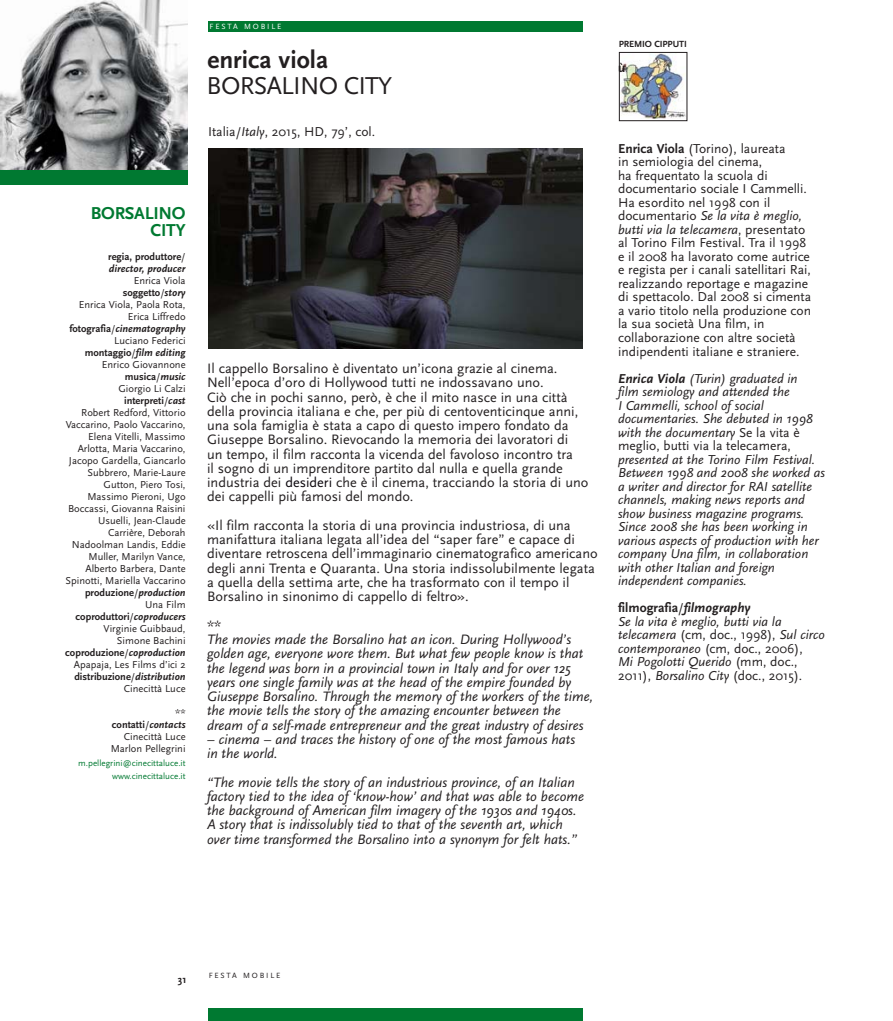
<style>
.page{position:relative;width:893px;height:1021px;background:#fff}
.page>*{position:absolute;margin:0;border:0;box-sizing:border-box;transform-origin:0 0}
.t1{font:25.5px "Scala Sans";letter-spacing:-.03em;color:#231f20}
.t2{font:700 25.5px "Scala Sans";color:#231f20}
.t3{font:700 18px/17.2px "Scala Sans";letter-spacing:-.015em;color:#007931;text-align:right}
.t4{font:14.25px/14.2px "Scala Sans";color:#231f20}
.t5{font:italic 14.25px/14.2px "Scala Sans";color:#231f20}
.t6{font:italic 13.5px/13.5px "Scala Sans";color:#231f20}
.t7{font:13.5px/13.5px "Scala Sans";color:#231f20}
.t8{font:700 13.5px "Scala Sans";color:#231f20}
.t9{font:10.5px/12px "Scala Sans";color:#231f20;text-align:right}
.t10{font:italic 700 10.5px/12px "Scala Sans";color:#231f20}
.t11{font:700 10.5px "Scala Sans";color:#231f20}
.t12{font:700 9.3px "Scala Sans";letter-spacing:-.01em;color:#231f20}
.t13{font:9px/13.5px "Scala Sans";color:#007931;text-align:right}
.t14{font:7.8px "Scala Sans";letter-spacing:.23em;color:#231f20}
.t15{font:7.8px "Scala Sans";letter-spacing:.23em;color:#fff}
.s1{font-style:normal}
.s2{font-weight:400;font-style:normal}
.s3{font-weight:700}
.s4{font-weight:700;font-style:italic}
.s5{font-style:italic}
.s6{color:#0d080e}
.s7{font-weight:700;font-style:normal}
</style>
<div class="page">
<img style="left:621px;top:54px;width:64px;height:65px">
<div style="left:619px;top:52px;width:68px;height:69px;border:1px solid #231f20"></div>
<img style="left:208px;top:148px;width:375px;height:200px">
<img style="left:0;top:0;width:187px;height:171px">
<div style="left:0;top:171px;width:187px;height:14px;background:#007931"></div>
<div style="left:208px;top:21px;width:375px;height:11px;background:#007931"></div>
<div style="left:208px;top:1008px;width:375px;height:12px;background:#007931"></div>
<p class="t3" style="left:91px;top:206px;width:96px">BORSALINO<br>CITY</p>
<p class="t10" style="left:108px;top:251px;width:79px"><span class="s1">regia, produttore</span><span class="s2">/ </span>director, producer</p>
<p class="t9" style="left:65px;top:275px;width:122px">Enrica Viola<br><span class="s3">soggetto</span>/<span class="s4">story<br></span>Enrica Viola, Paola Rota,<br>Erica Liffredo <span class="s3">fotografia</span>/<span class="s4">cinematography<br></span>Luciano Federici <span class="s3">montaggio</span>/<span class="s4">film editing<br></span>Enrico Giovannone <span class="s3">musica</span>/<span class="s4">music<br></span>Giorgio Li Calzi <span class="s3">interpreti</span>/<span class="s4">cast<br></span>Robert Redford, Vittorio<br>Vaccarino, Paolo Vaccarino,<br>Elena Vitelli, Massimo<br>Arlotta, Maria Vaccarino,<br>Jacopo Gardella, Giancarlo<br>Subbrero, Marie-Laure<br>Gutton, Piero Tosi,<br>Massimo Pieroni, Ugo<br>Boccassi, Giovanna Raisini<br>Usuelli, Jean-Claude<br>Carrière, Deborah<br>Nadoolman Landis, Eddie<br>Muller, Marilyn Vance,<br>Alberto Barbera, Dante<br>Spinotti, Mariella Vaccarino <span class="s3">produzione</span>/<span class="s4">production<br></span>Una Film <span class="s3">coproduttori</span>/<span class="s4">coproducers<br></span>Virginie Guibbaud,<br>Simone Bachini <span class="s3">coproduzione</span>/<span class="s4">coproduction<br></span>Apapaja, Les Films d’ici 2 <span class="s3">distribuzione</span>/<span class="s4">distribution<br></span>Cinecittà Luce</p>
<p class="t9" style="left:111px;top:707px;width:76px">** <span class="s3">contatti</span>/<span class="s4">contacts<br></span>Cinecittà Luce<br>Marlon Pellegrini</p>
<p class="t13" style="left:78px;top:756px;width:109px">m.pellegrini@cinecittaluce.it www.cinecittaluce.it</p>
<p class="t15" style="left:210px;top:23px;width:73px">FESTA MOBILE</p>
<h1 class="t2" style="left:207px;top:49px;width:122px">enrica viola</h1>
<h1 class="t1" style="left:207px;top:75px;width:187px">BORSALINO CITY</h1>
<p class="t7" style="left:208px;top:126px;width:169px">Italia/<span class="s5">Italy</span>, 2015, HD, 79’, col.</p>
<p class="t4" style="left:207px;top:362px;width:383px">Il cappello Borsalino è diventato un’icona grazie al cinema.<br>Nell’epoca d’oro di Hollywood tutti ne indossavano uno.<br>Ciò che in pochi sanno, però, è che il mito nasce in una città della provincia italiana e che, per più di centoventicinque anni, una sola famiglia è stata a capo di questo impero fondato da Giuseppe Borsalino. Rievocando la memoria dei lavoratori di<br>un tempo, il film racconta la vicenda del favoloso incontro tra<br>il sogno di un imprenditore partito dal nulla e quella grande industria dei <span class="s6">desideri</span> che è il cinema, tracciando la storia di uno dei cappelli più famosi del mondo.</p>
<p class="t4" style="left:207px;top:519px;width:392px">«Il film racconta la storia di una provincia industriosa, di una manifattura italiana legata all’idea del “saper fare” e capace di diventare retroscena dell’immaginario cinematografico americano degli anni Trenta e Quaranta. Una storia indissolubilmente legata a quella della settima arte, che ha trasformato con il tempo il Borsalino in sinonimo di cappello di feltro».</p>
<p class="t4" style="left:207px;top:619px;width:16px">**</p>
<p class="t5" style="left:207px;top:633px;width:388px">The movies made the Borsalino hat an icon. During Hollywood’s golden age, everyone wore them. But what few people know is that the legend was born in a provincial town in Italy and for over 125 years one single family was at the head of the empire founded by Giuseppe Borsalino. Through the memory of the workers of the time, the movie tells the story of the amazing encounter between the dream of a self-made entrepreneur and the great industry of desires</p>
<p class="t5" style="left:207px;top:733px;width:370px">– cinema – and traces the history of one of the most famous hats in the world.</p>
<p class="t5" style="left:207px;top:776px;width:379px">“The movie tells the story of an industrious province, of an Italian factory tied to the idea of ‘know-how’ and that was able to become the background of American film imagery of the 1930s and 1940s.<br>A story that is indissolubly tied to that of the seventh art, which over time transformed the Borsalino into a synonym for felt hats.”</p>
<p class="t12" style="left:619px;top:41px;width:69px">PREMIO CIPPUTI</p>
<p class="t8" style="left:618px;top:62px;width:9px">ù</p>
<p class="t7" style="left:618px;top:143px;width:195px"><span class="s3">Enrica Viola</span> (Torino), laureata<br>in semiologia del cinema,<br>ha frequentato la scuola di documentario sociale I Cammelli.<br>Ha esordito nel 1998 con il documentario <span class="s5">Se la vita è meglio, butti via la telecamera</span>, presentato al Torino Film Festival. Tra il 1998 e il 2008 ha lavorato come autrice e regista per i canali satellitari Rai, realizzando reportage e magazine di spettacolo. Dal 2008 si cimenta a vario titolo nella produzione con la sua società Una film, in collaborazione con altre società indipendenti italiane e straniere.</p>
<p class="t6" style="left:618px;top:372px;width:196px"><span class="s3">Enrica Viola</span> (Turin) graduated in film semiology and attended the<br>I Cammelli, school of social documentaries. She debuted in 1998 with the documentary <span class="s1">Se la vita è meglio, butti via la telecamera,</span></p>
<p class="t6" style="left:618px;top:453px;width:209px">presented at the Torino Film Festival.<br>Between 1998 and 2008 she worked as a writer and director for RAI satellite channels, making news reports and show business magazine programs.<br>Since 2008 she has been working in various aspects of production with her company Una film, in collaboration with other Italian and foreign independent companies.</p>
<p class="t6" style="left:618px;top:602px;width:208px"><span class="s7">filmografia</span><span class="s1">/</span><span class="s3">filmography<br></span>Se la vita è meglio, butti via la telecamera <span class="s1">(cm, doc., 1998),</span> Sul circo contemporaneo <span class="s1">(cm, doc., 2006),<br></span>Mi Pogolotti Querido <span class="s1">(mm, doc., 2011),</span> Borsalino City <span class="s1">(doc., 2015).</span></p>
<p class="t11" style="left:178px;top:974px;width:10px">31</p>
<p class="t14" style="left:209px;top:972px;width:73px">FESTA MOBILE</p>
</div>
